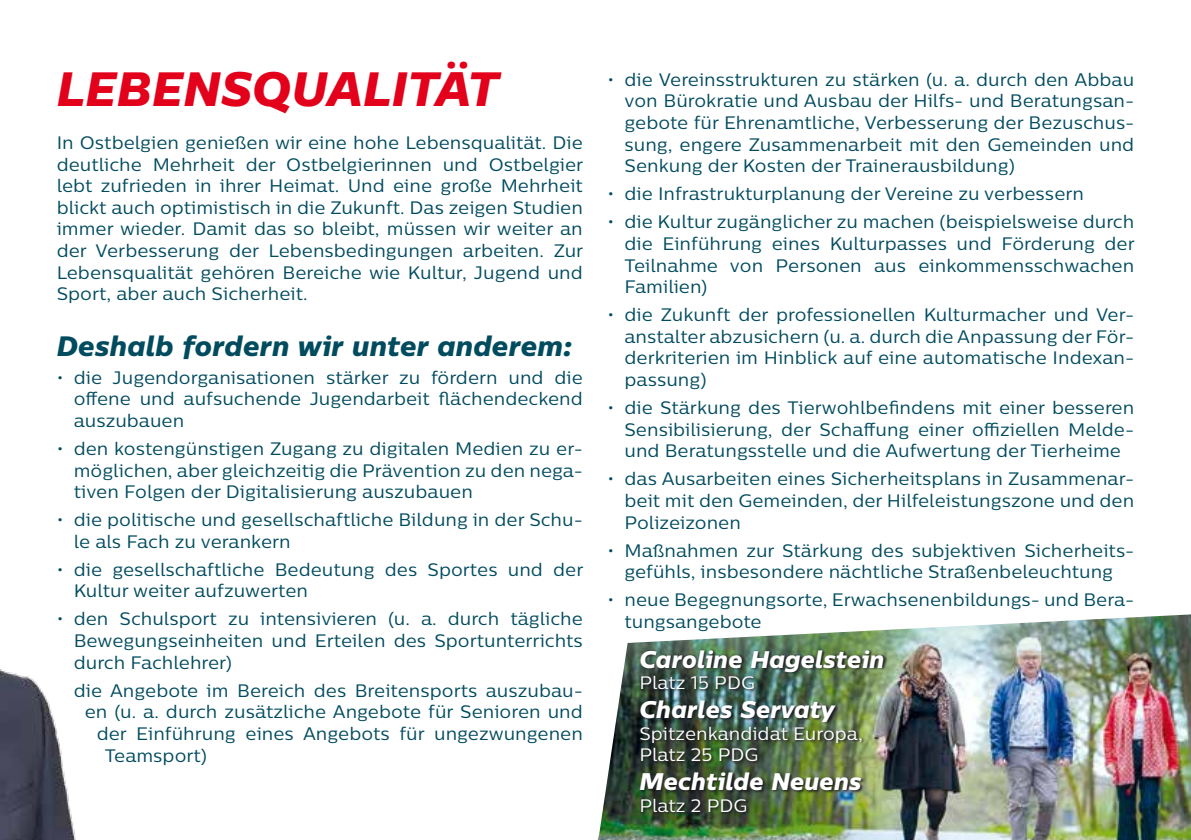
<style>
.page{position:relative;width:1191px;height:840px;background:#fff}
.page>*{position:absolute;margin:0;border:0;box-sizing:border-box;transform-origin:0 0}
.t1{font:italic 48px "Centrale Sans X Bold";color:#e2001a}
.t2{font:italic 28px "Centrale Sans X Bold";color:#004b5e}
.t3{font:italic 24px "Centrale Sans X Bold";color:#fff}
.t4{font:18px/21.6px "Centrale Sans";color:#004b5e;text-align:justify}
.t5{font:18px/21.6px "Centrale Sans";color:#fff}
</style>
<div class="page">
<img style="left:729px;top:644px;width:462px;height:195px">
<img style="left:598px;top:644px;width:131px;height:195px">
<img style="left:627px;top:614px;width:564px;height:30px">
<img style="left:639px;top:648px;width:248px;height:167px">
<img style="left:0;top:669px;width:76px;height:170px">
<h1 class="t1" style="left:57px;top:57px;width:444px">LEBENSQUALITÄT</h1>
<p class="t4" style="left:57px;top:131px;width:528px">In Ostbelgien genießen wir eine hohe Lebensqualität. Die deutliche Mehrheit der Ostbelgierinnen und Ostbelgier lebt zufrieden in ihrer Heimat. Und eine große Mehrheit blickt auch optimistisch in die Zukunft. Das zeigen Studien immer wieder. Damit das so bleibt, müssen wir weiter an der Verbesserung der Lebensbedingungen arbeiten. Zur Lebensqualität gehören Bereiche wie Kultur, Jugend und Sport, aber auch Sicherheit.</p>
<h2 class="t2" style="left:57px;top:327px;width:517px">Deshalb fordern wir unter anderem:</h2>
<p class="t4" style="left:74px;top:366px;width:510px;text-indent:-17px">• die Jugendorganisationen stärker zu fördern und die offene und aufsuchende Jugendarbeit flächendeckend auszubauen</p>
<p class="t4" style="left:74px;top:437px;width:510px;text-indent:-17px">• den kostengünstigen Zugang zu digitalen Medien zu er&shy;möglichen, aber gleichzeitig die Prävention zu den nega&shy;tiven Folgen der Digitalisierung auszubauen</p>
<p class="t4" style="left:74px;top:508px;width:510px;text-indent:-17px">• die politische und gesellschaftliche Bildung in der Schu&shy;le als Fach zu verankern</p>
<p class="t4" style="left:74px;top:558px;width:511px;text-indent:-17px">• die gesellschaftliche Bedeutung des Sportes und der<br>Kultur weiter aufzuwerten</p>
<p class="t4" style="left:74px;top:607px;width:511px;text-indent:-17px">• den Schulsport zu intensivieren (u. a. durch tägliche Bewegungseinheiten und Erteilen des Sportunterrichts durch Fachlehrer)</p>
<p class="t4" style="left:74px;top:679px;width:511px">die Angebote im Bereich des Breitensports auszubau-</p>
<p class="t4" style="left:85px;top:700px;width:499px">en (u. a. durch zusätzliche Angebote für Senioren und</p>
<p class="t4" style="left:97px;top:722px;width:487px">der Einführung eines Angebots für ungezwungenen</p>
<p class="t4" style="left:105px;top:743px;width:104px">Teamsport)</p>
<p class="t4" style="left:624px;top:68px;width:511px;text-indent:-17px">• die Vereinsstrukturen zu stärken (u. a. durch den Abbau von Bürokratie und Ausbau der Hilfs- und Beratungsan&shy;gebote für Ehrenamtliche, Verbesserung der Bezuschus&shy;sung, engere Zusammenarbeit mit den Gemeinden und Senkung der Kosten der Trainerausbildung)</p>
<p class="t4" style="left:607px;top:183px;width:478px">• die Infrastrukturplanung der Vereine zu verbessern</p>
<p class="t4" style="left:624px;top:211px;width:512px;text-indent:-17px">• die Kultur zugänglicher zu machen (beispielsweise durch die Einführung eines Kulturpasses und Förderung der Teilnahme von Personen aus einkommensschwachen Familien)</p>
<p class="t4" style="left:624px;top:303px;width:511px;text-indent:-17px">• die Zukunft der professionellen Kulturmacher und Ver&shy;anstalter abzusichern (u. a. durch die Anpassung der För&shy;derkriterien im Hinblick auf eine automatische Indexan&shy;passung)</p>
<p class="t4" style="left:624px;top:396px;width:511px;text-indent:-17px">• die Stärkung des Tierwohlbefindens mit einer besseren Sensibilisierung, der Schaffung einer offiziellen Melde&shy;und Beratungsstelle und die Aufwertung der Tierheime</p>
<p class="t4" style="left:624px;top:467px;width:511px;text-indent:-17px">• das Ausarbeiten eines Sicherheitsplans in Zusammenar&shy;beit mit den Gemeinden, der Hilfeleistungszone und den Polizeizonen</p>
<p class="t4" style="left:607px;top:539px;width:528px;text-align:center">• Maßnahmen zur Stärkung des subjektiven Sicherheits&shy;gefühls, insbesondere nächtliche Straßenbeleuchtung</p>
<p class="t4" style="left:624px;top:588px;width:511px;text-indent:-17px">• neue Begegnungsorte, Erwachsenenbildungs- und Bera&shy;tungsangebote</p>
<h3 class="t3" style="left:639px;top:643px;width:247px">Caroline Hagelstein</h3>
<p class="t5" style="left:639px;top:671px;width:117px">Platz 15 PDG</p>
<h3 class="t3" style="left:639px;top:693px;width:196px">Charles Servaty</h3>
<p class="t5" style="left:639px;top:721px;width:225px">Spitzenkandidat Europa,<br>Platz 25 PDG</p>
<h3 class="t3" style="left:639px;top:765px;width:224px">Mechtilde Neuens</h3>
<p class="t5" style="left:639px;top:793px;width:109px">Platz 2 PDG</p>
</div>
